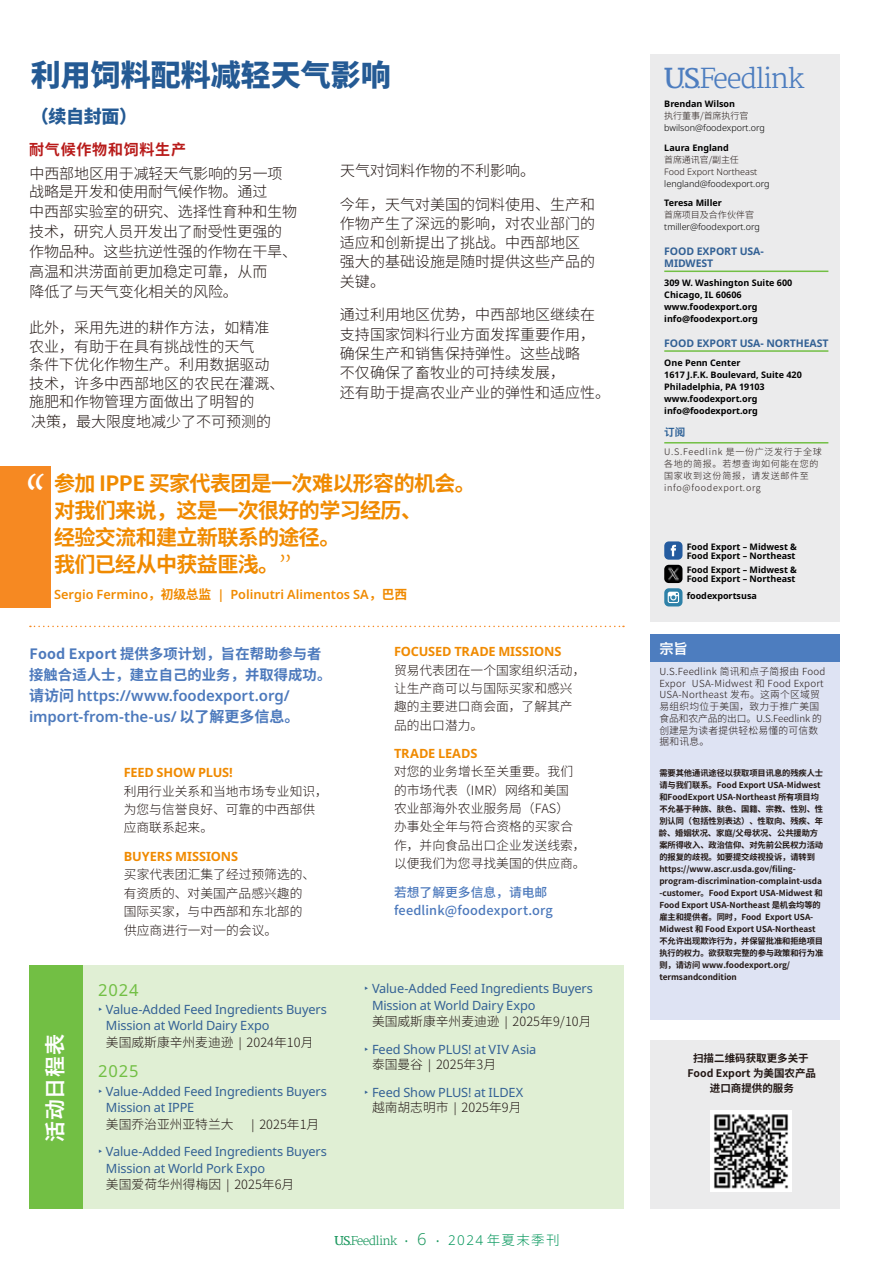
<style>
.page{position:relative;width:894px;height:1263px;background:#fff}
.page>*{position:absolute;margin:0;border:0;box-sizing:border-box;transform-origin:0 0}
.t1{font:200 45px "Martel";color:#fff}
.t2{font:800 30px "Source Han Sans SC";color:#245a94}
.t3{font:300 27px "Martel";letter-spacing:-.055em;color:#4d7dbf}
.t4{font:700 21px/27px "Source Han Sans SC";letter-spacing:-.03em;color:#f08a00}
.t5{font:21px "Hiragino Sans GB W6";letter-spacing:.03em;color:#fff}
.t6{font:800 18px "Source Han Sans SC";color:#245a94}
.t7{font:16.5px "Noto Sans";letter-spacing:.05em;color:#72bf44}
.t8{font:300 15px/18.5px "Source Han Sans CN";color:#231815}
.t9{font:600 15px/21px "Noto Sans";letter-spacing:-.005em;color:#4c79bc}
.t10{font:700 15px "Source Han Sans SC";letter-spacing:.05em;color:#b81b1a}
.t11{font:700 14.25px "Source Han Sans SC";letter-spacing:.01em;color:#4c79bc}
.t12{font:14.25px "Hiragino Sans GB W6";color:#fff}
.t13{font:300 13.5px "Source Han Sans CN";letter-spacing:.1em;color:#009559}
.t14{font:300 12.75px/18.3px "Source Han Sans CN";color:#231815}
.t15{font:12.75px/16.5px "Noto Sans";letter-spacing:-.01em;color:#336195}
.t16{font:700 12.75px "Noto Sans";letter-spacing:-.005em;color:#f08a00}
.t17{font:600 12.75px "Noto Sans";color:#f08a00}
.t18{font:500 12.75px/18.3px "Source Han Sans CN";letter-spacing:.01em;color:#4c79bc}
.t19{font:300 12px "Martel";letter-spacing:-.055em;color:#1f9961}
.t20{font:700 10.5px/12px "Noto Sans";letter-spacing:-.01em;color:#336195}
.t21{font:700 10.5px/15px "Source Han Sans SC";color:#231815;text-align:center}
.t22{font:10.5px "Hiragino Sans GB W6";color:#245a93}
.t23{font:300 9.75px/11.7px "Source Han Sans CN";letter-spacing:.025em;color:#231815}
.t24{font:700 9px/12px "Noto Sans";color:#000}
.t25{font:300 9px/12px "Source Han Sans CN";letter-spacing:.075em;color:#231815}
.t26{font:300 9px "Noto Sans";color:#000}
.t27{font:300 9px "Source Han Sans CN";color:#231815}
.t28{font:300 9px "Noto Sans";color:#231815}
.t29{font:300 9px "Source Han Sans CN";letter-spacing:-.02em;color:#231815}
.t30{font:700 8.25px/12px "Source Han Sans SC";letter-spacing:-.01em;color:#231815}
.s1{font-family:"Martel";font-weight:200}
.s2{font-family:"Source Han Sans SC";font-weight:700}
.s3{font-weight:300}
.s4{font-family:"Noto Sans"}
.s5{font-weight:700}
.s6{font-weight:700;font-size:7.5px}
.s7{font-family:"Noto Sans";font-size:10.5px}
.s8{font-family:"Noto Sans";font-size:16.5px}
.s9{font-weight:700;font-size:13.5px}
</style>
<div class="page">
<div style="left:650px;top:54px;width:189px;height:567px;background:#ebebec"></div>
<hr style="left:664px;top:270px;width:164px;height:2px;background:#72bf44">
<hr style="left:664px;top:350px;width:164px;height:2px;background:#72bf44">
<hr style="left:664px;top:442px;width:164px;height:1px;background:#72bf44">
<div style="left:650px;top:662px;width:189px;height:357px;background:#dee3f3"></div>
<div style="left:650px;top:634px;width:189px;height:28px;background:#4d7dbf"></div>
<div style="left:29px;top:966px;width:54px;height:243px;background:#72bf44"></div>
<div style="left:83px;top:966px;width:540px;height:243px;background:#e0efd4"></div>
<div style="left:650px;top:1039px;width:189px;height:169px;background:#ebebec"></div>
<svg style="left:664px;top:588px;width:18px;height:18px"></svg>
<svg style="left:667px;top:591px;width:11px;height:12px"></svg>
<div style="left:664px;top:541px;width:18px;height:18px;background:#245b9f;border-radius:5px"></div>
<svg style="left:670px;top:545px;width:5px;height:11px"></svg>
<img style="left:710px;top:1110px;width:81px;height:81px">
<img style="left:664px;top:565px;width:18px;height:18px">
<div style="left:0;top:466px;width:50px;height:141px;background:#f68922"></div>
<svg style="left:30px;top:625px;width:593px;height:2px"></svg>
<h2 class="t2" style="left:31px;top:58px;width:362px">利用饲料配料减轻天气影响</h2>
<h3 class="t6" style="left:31px;top:107px;width:108px">（续自封面）</h3>
<h3 class="t10" style="left:29px;top:141px;width:158px">耐气候作物和饲料生产</h3>
<h3 class="t8" style="left:29px;top:165px;width:255px;line-height:18px">中西部地区用于减轻天气影响的另一项战略是开发和使用耐气候作物。通过</h3>
<h3 class="t8" style="left:29px;top:202px;width:269px;line-height:20px">中西部实验室的研究、选择性育种和生物技术，研究人员开发出了耐受性更强的作物品种。这些抗逆性强的作物在干旱、高温和洪涝面前更加稳定可靠，从而</h3>
<h3 class="t8" style="left:29px;top:282px;width:210px">降低了与天气变化相关的风险。</h3>
<h3 class="t8" style="left:29px;top:319px;width:257px">此外，采用先进的耕作方法，如精准农业，有助于在具有挑战性的天气<br>条件下优化作物生产。利用数据驱动技术，许多中西部地区的农民在灌溉、施肥和作物管理方面做出了明智的</h3>
<h3 class="t8" style="left:31px;top:413px;width:242px">决策，最大限度地减少了不可预测的</h3>
<h3 class="t8" style="left:340px;top:162px;width:197px">天气对饲料作物的不利影响。</h3>
<h3 class="t8" style="left:340px;top:195px;width:256px;line-height:19.2px">今年，天气对美国的饲料使用、生产和作物产生了深远的影响，对农业部门的适应和创新提出了挑战。中西部地区强大的基础设施是随时提供这些产品的关键。</h3>
<h3 class="t8" style="left:340px;top:305px;width:271px;line-height:19.4px">通过利用地区优势，中西部地区继续在支持国家饲料行业方面发挥重要作用，确保生产和销售保持弹性。这些战略<br>不仅确保了畜牧业的可持续发展，<br>还有助于提高农业产业的弹性和适应性。</h3>
<h1 class="t1" style="left:24px;top:469px;width:27px">‘‘</h1>
<h3 class="t4" style="left:54px;top:470px;width:423px">参加 IPPE 买家代表团是一次难以形容的机会。对我们来说，这是一次很好的学习经历、<br>经验交流和建立新联系的途径。<br>我们已经从中获益匪浅。<span class="s1">”</span></h3>
<h3 class="t17" style="left:54px;top:585px;width:354px">Sergio Fermino<span class="s2">，初级总监</span> | Polinutri Alimentos SA<span class="s2">，巴西</span></h3>
<h3 class="t11" style="left:30px;top:645px;width:293px">Food Export 提供多项计划，旨在帮助参与者</h3>
<h3 class="t11" style="left:29px;top:666px;width:303px">接触合适人士，建立自己的业务，并取得成功。</h3>
<h3 class="t9" style="left:29px;top:685px;width:272px"><span class="s2">请访问</span> https://www.foodexport.org/ import-from-the-us/ <span class="s2">以了解更多信息。</span></h3>
<h3 class="t16" style="left:124px;top:763px;width:111px">FEED SHOW PLUS!</h3>
<h3 class="t14" style="left:124px;top:782px;width:205px">利用行业关系和当地市场专业知识，为您与信誉良好、可靠的中西部供应商联系起来。</h3>
<h3 class="t16" style="left:124px;top:847px;width:116px">BUYERS MISSIONS</h3>
<h3 class="t14" style="left:124px;top:865px;width:193px">买家代表团汇集了经过预筛选的、有资质的、对美国产品感兴趣的国际买家，与中西部和东北部的</h3>
<h3 class="t14" style="left:124px;top:921px;width:154px">供应商进行一对一的会议。</h3>
<h3 class="t16" style="left:394px;top:642px;width:169px">FOCUSED TRADE MISSIONS</h3>
<h3 class="t14" style="left:394px;top:661px;width:193px">贸易代表团在一个国家组织活动，让生产商可以与国际买家和感兴趣的主要进口商会面，了解其产品的出口潜力。</h3>
<h3 class="t16" style="left:394px;top:744px;width:85px">TRADE LEADS</h3>
<h3 class="t14" style="left:394px;top:762px;width:180px">对您的业务增长至关重要。我们的市场代表（IMR）网络和美国农业部海外农业服务局（FAS）</h3>
<h3 class="t14" style="left:394px;top:836px;width:193px">作，并向食品出口企业发送线索，以便我们为您寻找美国的供应商。</h3>
<h3 class="t18" style="left:394px;top:883px;width:160px">若想了解更多信息，请电邮feedlink@foodexport.org</h3>
<h3 class="t14" style="left:394px;top:817px;width:180px">办事处全年与符合资格的买家合</h3>
<h3 class="t7" style="left:98px;top:978px;width:42px">2024</h3>
<h3 class="t15" style="left:106px;top:1001px;width:222px;text-indent:-8px"><span class="s3">‣</span> Value-Added Feed Ingredients Buyers<br>Mission at World Dairy Expo</h3>
<h3 class="t7" style="left:98px;top:1059px;width:42px">2025</h3>
<h3 class="t15" style="left:106px;top:1083px;width:222px;text-indent:-8px"><span class="s3">‣</span> Value-Added Feed Ingredients Buyers<br>Mission at IPPE</h3>
<h3 class="t15" style="left:106px;top:1143px;width:222px;text-indent:-8px"><span class="s3">‣</span> Value-Added Feed Ingredients Buyers<br>Mission at World Pork Expo</h3>
<h3 class="t5" style="left:41px;top:1141px;width:109px;rotate:-90deg">活动日程表</h3>
<h3 class="t14" style="left:106px;top:1033px;width:209px">美国威斯康辛州麦迪逊 <span class="s4">|</span> 2024年10月</h3>
<h3 class="t14" style="left:106px;top:1115px;width:215px">美国乔治亚州亚特兰大 <span class="s4">|</span> 2025年1月</h3>
<h3 class="t14" style="left:106px;top:1175px;width:190px">美国爱荷华州得梅因 <span class="s4">|</span> 2025年6月</h3>
<h3 class="t15" style="left:372px;top:980px;width:222px;text-indent:-8px"><span class="s3">‣</span> Value-Added Feed Ingredients Buyers<br>Mission at World Dairy Expo</h3>
<h3 class="t15" style="left:364px;top:1041px;width:173px"><span class="s3">‣</span> Feed Show PLUS! at VIV Asia</h3>
<h3 class="t15" style="left:364px;top:1084px;width:160px"><span class="s3">‣</span> Feed Show PLUS! at ILDEX</h3>
<h3 class="t14" style="left:372px;top:1012px;width:221px">美国威斯康辛州麦迪逊 <span class="s4">|</span> 2025年9/10月</h3>
<h3 class="t14" style="left:372px;top:1055px;width:125px">泰国曼谷 <span class="s4">|</span> 2025年3月</h3>
<h3 class="t14" style="left:372px;top:1098px;width:151px">越南胡志明市 <span class="s4">|</span> 2025年9月</h3>
<h3 class="t19" style="left:334px;top:1233px;width:106px"><span class="s5">U</span><span class="s6">.</span><span class="s5">S</span><span class="s6">.</span>Feedlink <span class="s7">•</span> <span class="s8">6</span> <span class="s7">•</span></h3>
<h3 class="t13" style="left:448px;top:1232px;width:113px"><span class="s4">2024</span> 年夏末季刊</h3>
<h3 class="t3" style="left:664px;top:62px;width:141px"><span class="s5">U</span><span class="s9">.</span><span class="s5">S</span><span class="s9">.</span>Feedlink</h3>
<p class="t24" style="left:664px;top:98px;width:72px">Brendan Wilson</p>
<p class="t26" style="left:664px;top:122px;width:102px">bwilson@foodexport.org</p>
<p class="t24" style="left:664px;top:142px;width:66px">Laura England</p>
<p class="t26" style="left:664px;top:177px;width:107px">lengland@foodexport.org</p>
<p class="t24" style="left:664px;top:197px;width:59px">Teresa Miller</p>
<p class="t26" style="left:664px;top:221px;width:97px">tmiller@foodexport.org</p>
<p class="t20" style="left:664px;top:246px;width:101px">FOOD EXPORT USA-<br>MIDWEST</p>
<p class="t24" style="left:664px;top:277px;width:130px">309 W. Washington Suite 600<br>Chicago, IL 60606 www.foodexport.org info@foodexport.org</p>
<p class="t20" style="left:664px;top:337px;width:166px">FOOD EXPORT USA- NORTHEAST</p>
<p class="t24" style="left:664px;top:357px;width:139px">One Penn Center<br>1617 J.F.K. Boulevard, Suite 420<br>Philadelphia, PA 19103 www.foodexport.org info@foodexport.org</p>
<p class="t27" style="left:664px;top:111px;width:86px">执行董事/首席执行官</p>
<p class="t29" style="left:664px;top:154px;width:76px">首席通讯官/副主任</p>
<p class="t28" style="left:664px;top:165px;width:94px">Food Export Northeast</p>
<p class="t27" style="left:664px;top:210px;width:91px">首席项目及合作伙伴官</p>
<p class="t22" style="left:664px;top:425px;width:22px">订阅</p>
<p class="t25" style="left:664px;top:445px;width:159px">U.S.Feedlink 是一份广泛发行于全球各地的简报。若想查询如何能在您的国家收到这份简报，请发送邮件至info@foodexport or</p>
<p class="t25" style="left:742px;top:481px;width:19px">. g</p>
<p class="t24" style="left:686px;top:542px;width:112px;line-height:9px">Food Export – Midwest &amp;<br>Food Export – Northeast</p>
<p class="t24" style="left:686px;top:566px;width:112px;line-height:9px">Food Export – Midwest &amp;<br>Food Export – Northeast</p>
<p class="t24" style="left:686px;top:590px;width:72px">foodexportsusa</p>
<h3 class="t12" style="left:659px;top:639px;width:30px">宗旨</h3>
<p class="t23" style="left:659px;top:666px;width:167px">U.S.Feedlink 简讯和点子简报由 Food<br>Expor USA-Midwest 和 Food Export<br>USA-Northeast 发布。这兩个区域贸易组织均位于美国，致力于推广美国食品和农产品的出口。U.S.Feedlink 的创建是为读者提供轻松易懂的可信数据和讯息。</p>
<p class="t30" style="left:658px;top:767px;width:166px">需要其他通讯途径以获取项目讯息的残疾人士请与我们联系。Food Export USA-Midwest和FoodExport USA-Northeast 所有项目均不允基于种族、肤色、国籍、宗教、性別、性別认同（包括性別表达）、性取向、残疾、年龄、婚姻状况、家庭/父母状况、公共援助方案所得收入、政治信仰、对先前公民权力活动的报复的歧视。如要提交歧视投诉，请转到https://www.ascr.usda.gov/filing&shy;program-discrimination-complaint-usda -customer。Food Export USA-Midwest 和<br>Food Export USA-Northeast 是机会均等的雇主和提供者。同时，Food Export USA-<br>Midwest 和 Food Export USA-Northeast不允许出现欺诈行为，并保留批准和拒绝项目执行的权力。欲获取完整的参与政策和行为准则，请访问 www.foodexport.org/ termsandcondition</p>
<p class="t21" style="left:687px;top:1050px;width:130px">扫描二维码获取更多关于<br>Food Export 为美国农产品进口商提供的服务</p>
</div>
